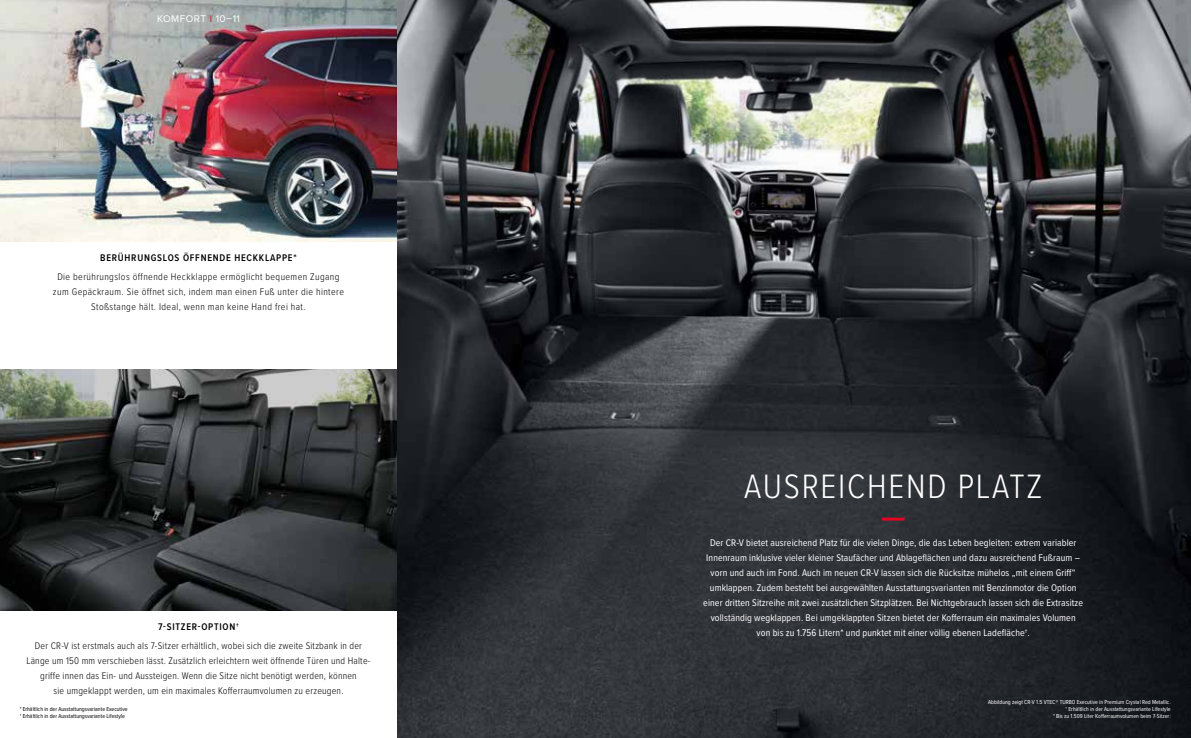
<style>
.page{position:relative;width:1191px;height:738px;background:#fff}
.page>*{position:absolute;margin:0;border:0;box-sizing:border-box;transform-origin:0 0}
.t1{font:300 35px "Proxima Nova Cond";letter-spacing:.05em;color:#fff}
.t2{font:10px/15px "Proxima Nova Cond";letter-spacing:.01em;color:#fff;text-align:center}
.t3{font:300 10px/15px "Proxima Nova Cond";letter-spacing:.02em;color:#000;text-align:center}
.t4{font:300 10px/15px "Proxima Nova Cond";letter-spacing:.04em;color:#000;text-align:center}
.t5{font:600 10px "Proxima Nova Cond";letter-spacing:.075em;color:#000}
.t6{font:10px "Proxima Nova";letter-spacing:.05em;color:#fff}
.t7{font:6px/7px "Proxima Nova Cond";color:#fff;text-align:right}
.t8{font:6px/7px "Proxima Nova Cond";color:#000}
.s1{color:#d6081f}
</style>
<div class="page">
<img style="left:0;top:369px;width:396px;height:240px">
<img style="left:0;top:0;width:396px;height:241px">
<img style="left:398px;top:0;width:793px;height:737px">
<hr style="left:882px;top:517px;width:22px;height:3px;background:#e40521">
<p class="t6" style="left:157px;top:11px;width:84px">KOMFORT <span class="s1">I</span> 10–11</p>
<p class="t5" style="left:100px;top:249px;width:141px">BERÜHRUNGSLOS ÖFFNENDE HECKKLAPPE</p>
<p class="t5" style="left:293px;top:249px;width:5px">*</p>
<p class="t4" style="left:53px;top:268px;width:292px">Die berührungslos öffnende Heckklappe ermöglicht bequemen Zugang zum Gepäckraum. Sie öffnet sich, indem man einen Fuß unter die hintere<br>Stoßstange hält. Ideal, wenn man keine Hand frei hat.</p>
<p class="t5" style="left:158px;top:618px;width:82px">7-SITZER-OPTION†</p>
<p class="t3" style="left:26px;top:637px;width:345px">Der CR-V ist erstmals auch als 7-Sitzer erhältlich, wobei sich die zweite Sitzbank in der Länge um 150 mm verschieben lässt. Zusätzlich erleichtern weit öffnende Türen und Halte&shy;griffe innen das Ein- und Aussteigen. Wenn die Sitze nicht benötigt werden, können<br>sie umgeklappt werden, um ein maximales Kofferraumvolumen zu erzeugen.</p>
<h1 class="t1" style="left:744px;top:460px;width:37px">Ausre</h1>
<h1 class="t1" style="left:838px;top:460px;width:70px">ichend</h1>
<h1 class="t1" style="left:957px;top:460px;width:86px">Platz</h1>
<p class="t2" style="left:703px;top:534px;width:381px">Der CR-V bietet ausreichend Platz für die vielen Dinge, die das Leben begleiten: extrem variabler Innenraum inklusive vieler kleiner Staufächer und Ablageflächen und dazu ausreichend Fußraum – vorn und auch im Fond. Auch im neuen CR-V lassen sich die Rücksitze mühelos „mit einem Griff“ umklappen. Zudem besteht bei ausgewählten Ausstattungsvarianten mit Benzinmotor die Option einer dritten Sitzreihe mit zwei zusätzlichen Sitzplätzen. Bei Nichtgebrauch lassen sich die Extrasitze vollständig wegklappen. Bei umgeklappten Sitzen bietet der Kofferraum ein maximales Volumen von bis zu 1.756 Litern* und punktet mit einer völlig ebenen Ladefläche†.</p>
<p class="t8" style="left:20px;top:704px;width:109px">* Erhältlich in der Ausstattungsvariante Executive † Erhältlich in der Ausstattungsvariante Lifestyle</p>
<p class="t7" style="left:988px;top:697px;width:184px">Abbildung zeigt CR-V 1.5 VTEC® TURBO Executive in Premium Crystal Red Metallic. † Erhältlich in der Ausstattungsvariante Lifestyle<br>* Bis zu 1.509 Liter Kofferraumvolumen beim 7-Sitzer:</p>
</div>
